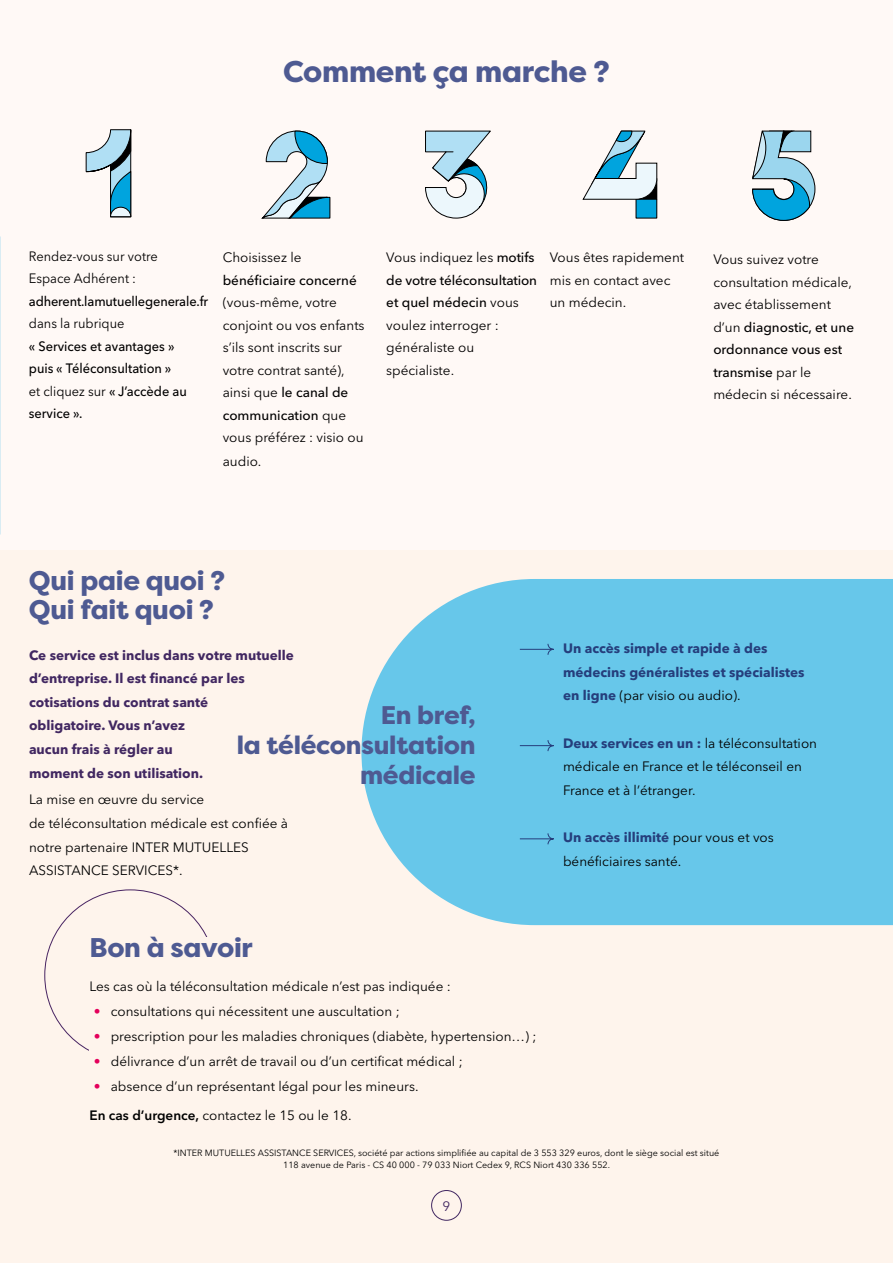
<style>
.page{position:relative;width:893px;height:1263px;background:#fef4ec}
.page>*{position:absolute;margin:0;border:0;box-sizing:border-box;transform-origin:0 0}
.Titres_Fiches_H2{font:800 30px "Filson Pro";letter-spacing:-.01em;color:#4e5a92}
.Titres_Fiches_H2-2{font:800 27px/29.7px "Filson Pro";letter-spacing:-.01em;color:#4e5a92}
.Titres_Fiches_H2-3{font:800 25.5px/29.7px "Filson Pro";letter-spacing:-.01em;color:#4e5a92;text-align:right}
.t1{font:13.5px/22.5px "Avenir Next LT Pro";color:#000}
.t2{font:700 13.5px/23.7px "Avenir Next LT Pro";color:#412761}
.t3{font:500 13.5px/22.5px "Avenir Next LT Pro";color:#000;scale:.95 1}
.t4{font:700 13.5px/23.7px "Avenir Next LT Pro";color:#253e7c}
.t5{font:13.5px "Avenir Next LT Pro";color:#412761}
.t6{font:9px/12px "Avenir Next LT Pro";color:#000;text-align:center}
.s1{font-weight:400}
.s2{font-weight:500}
.s3{color:#e4005b}
.s4{font-weight:600}
.s5{font-weight:400;color:#000}
.s6{font-weight:700;color:#253e7c}
</style>
<div class="page">
<div style="left:0;top:0;width:893px;height:549px;background:#fff9f6"></div>
<svg style="left:361px;top:579px;width:532px;height:346px;background:#71caea"></svg>
<svg style="left:261px;top:131px;width:67px;height:88px"></svg>
<svg style="left:425px;top:131px;width:66px;height:88px"></svg>
<div style="left:636px;top:199px;width:21px;height:19px;background:#00a4de"></div>
<svg style="left:582px;top:130px;width:75px;height:70px"></svg>
<svg style="left:752px;top:130px;width:63px;height:91px"></svg>
<svg style="left:519px;top:643px;width:35px;height:12px"></svg>
<svg style="left:519px;top:739px;width:35px;height:13px"></svg>
<svg style="left:519px;top:833px;width:35px;height:12px"></svg>
<svg style="left:86px;top:129px;width:45px;height:88px"></svg>
<div style="left:431px;top:1190px;width:31px;height:30px;border:1px solid #412761;border-radius:50%"></div>
<h2 class="Titres_Fiches_H2" style="left:283px;top:53px;width:328px">Comment ça marche ?</h2>
<p class="t3" style="left:29px;top:245px;width:190px"><span class="s1">Rendez-vous sur votre<br>Espace Adhérent : </span>adherent.lamutuellegenerale.fr <span class="s1">dans la rubrique<br></span>« Services et avantages »<br>puis « Téléconsultation »<br><span class="s1">et cliquez sur</span> « J’accède au service ».</p>
<p class="t1" style="left:223px;top:246px;width:143px">Choisissez le <span class="s2">bénéficiaire concerné </span>(vous-même, votre conjoint ou vos enfants s’ils sont inscrits sur votre contrat santé), ainsi que <span class="s2">le canal de communication</span> que vous préférez : visio ou audio.</p>
<p class="t1" style="left:386px;top:246px;width:152px">Vous indiquez les <span class="s2">motifs de votre téléconsultation et quel médecin</span> vous voulez interroger : généraliste ou spécialiste.</p>
<p class="t1" style="left:550px;top:246px;width:136px">Vous êtes rapidement mis en contact avec un médecin.</p>
<p class="t1" style="left:713px;top:248px;width:142px">Vous suivez votre consultation médicale, avec établissement d’un <span class="s2">diagnostic, et une ordonnance vous est transmise</span> par le médecin si nécessaire.</p>
<h2 class="Titres_Fiches_H2-2" style="left:29px;top:566px;width:198px">Qui paie quoi ?<br>Qui fait quoi ?</h2>
<p class="t2" style="left:29px;top:643px;width:266px">Ce service est inclus dans votre mutuelle d’entreprise. Il est financé par les cotisations du contrat santé<br>obligatoire. Vous n’avez<br>aucun frais à régler au<br>moment de son utilisation.</p>
<p class="t1" style="left:29px;top:788px;width:261px;line-height:23.7px">La mise en œuvre du service<br>de téléconsultation médicale est confiée à notre partenaire INTER MUTUELLES<br>ASSISTANCE SERVICES*.</p>
<h2 class="Titres_Fiches_H2-3" style="left:237px;top:701px;width:240px">En bref,<br>la téléconsultation médicale</h2>
<h2 class="Titres_Fiches_H2-2" style="left:89px;top:933px;width:165px">Bon à savoir</h2>
<p class="t1" style="left:89px;top:975px;width:363px">Les cas où la téléconsultation médicale n’est pas indiquée :</p>
<p class="t1" style="left:94px;top:1000px;width:307px"><span class="s3">•</span> consultations qui nécessitent une auscultation ;</p>
<p class="t1" style="left:94px;top:1025px;width:444px"><span class="s3">•</span> prescription pour les maladies chroniques (diabète, hypertension…) ;</p>
<p class="t1" style="left:94px;top:1049px;width:371px"><span class="s3">•</span> délivrance d’un arrêt de travail ou d’un certificat médical ;</p>
<p class="t1" style="left:94px;top:1074px;width:326px"><span class="s3">•</span> absence d’un représentant légal pour les mineurs.</p>
<p class="t1" style="left:89px;top:1104px;width:264px"><span class="s4">En cas d’urgence,</span> contactez le 15 ou le 18.</p>
<p class="t4" style="left:563px;top:636px;width:243px">Un accès simple et rapide à des médecins généralistes et spécialistes en ligne <span class="s5">(par visio ou audio).</span></p>
<p class="t1" style="left:563px;top:731px;width:256px;line-height:23.7px"><span class="s6">Deux services en un :</span> la téléconsultation médicale en France et le téléconseil en<br>France et à l’étranger.</p>
<p class="t1" style="left:563px;top:825px;width:212px;line-height:23.7px"><span class="s6">Un accès illimité</span> pour vous et vos bénéficiaires santé.</p>
<p class="t6" style="left:174px;top:1146px;width:547px">*INTER MUTUELLES ASSISTANCE SERVICES, société par actions simplifiée au capital de 3 553 329 euros, dont le siège social est situé<br>118 avenue de Paris - CS 40 000 - 79 033 Niort Cedex 9, RCS Niort 430 336 552.</p>
<p class="t5" style="left:443px;top:1198px;width:9px">9</p>
</div>
